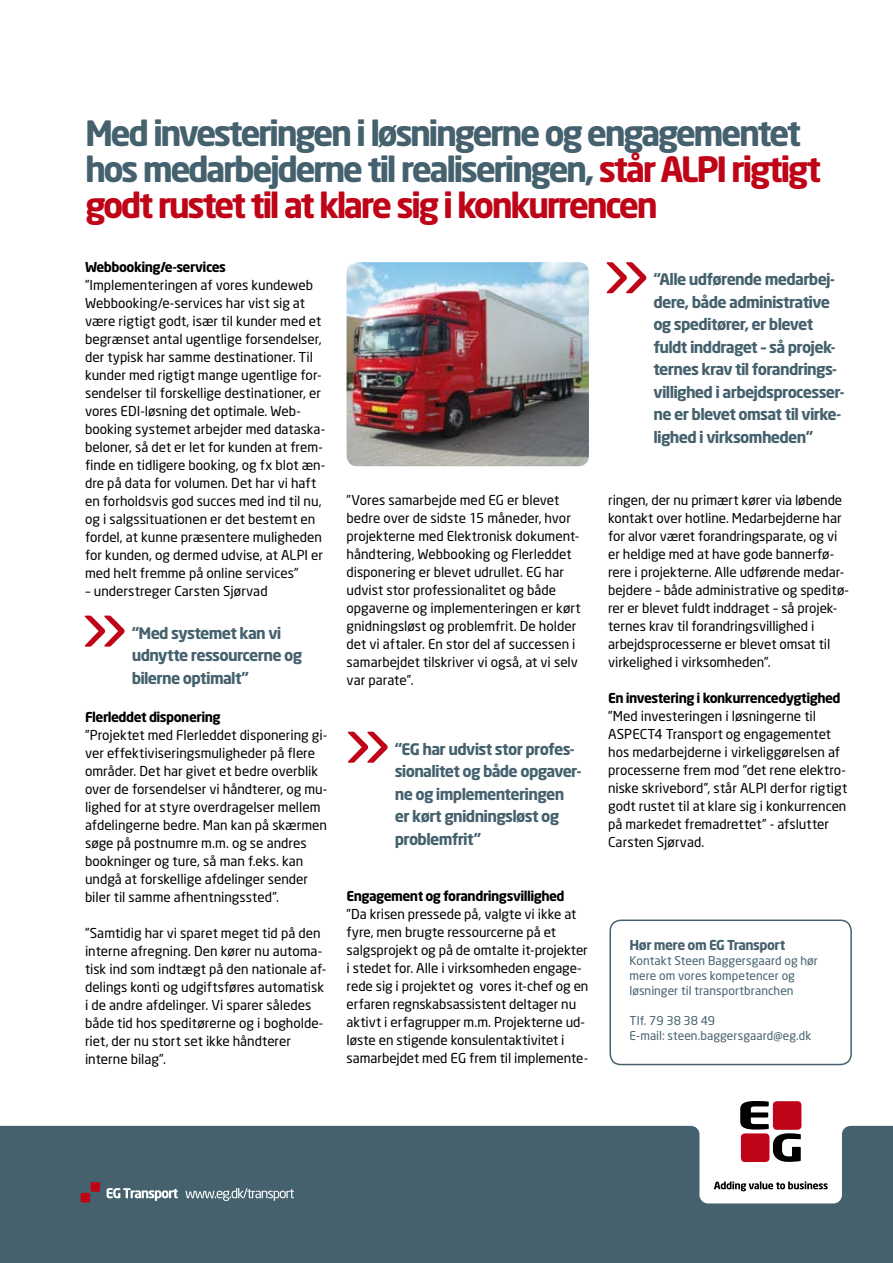
<style>
.page{position:relative;width:893px;height:1263px;background:#fff}
.page>*{position:absolute;margin:0;border:0;box-sizing:border-box;transform-origin:0 0}
.t1{font:75px "Neo Sans";color:#c00418}
.t2{font:700 34.5px/36px "Neo Sans";letter-spacing:-.075em;color:#45616e}
.t3{font:700 15.75px/22.5px "Neo Sans";letter-spacing:-.045em;color:#45616e}
.t4{font:13.5px/18px "Neo Sans";letter-spacing:-.005em;color:#000}
.t5{font:700 13.5px "Neo Sans";letter-spacing:-.04em;color:#000}
.t6{font:700 13.5px "Neo Sans";letter-spacing:-.035em;color:#45616e}
.t7{font:12px/15px "Neo Sans";letter-spacing:.005em;color:#45616e}
.s1{color:#c00418}
</style>
<div class="page">
<div style="left:0;top:1126px;width:893px;height:137px;background:#45616e"></div>
<svg style="left:0;top:1103px;width:893px;height:100px"></svg>
<svg style="left:714px;top:1181px;width:114px;height:10px"></svg>
<svg style="left:740px;top:1101px;width:61px;height:61px;background:#9c4c54"></svg>
<div style="left:609px;top:919px;width:243px;height:146px;border:2px solid #45616e;border-radius:11px"></div>
<svg style="left:107px;top:1188px;width:71px;height:13px"></svg>
<svg style="left:185px;top:1188px;width:109px;height:13px"></svg>
<div style="left:81px;top:1193px;width:9px;height:9px;background:#c00418"></div>
<div style="left:91px;top:1182px;width:9px;height:10px;background:#c00418"></div>
<img style="left:347px;top:262px;width:242px;height:204px">
<h2 class="t2" style="left:85px;top:114px;width:738px">Med investeringen i løsningerne og engagementet hos medarbejderne til realiseringen, <span class="s1">står ALPI rigtigt godt rustet til at klare sig i konkurrencen</span></h2>
<p class="t5" style="left:85px;top:258px;width:142px">Webbooking/e-services</p>
<p class="t4" style="left:85px;top:275px;width:242px">”Implementeringen af vores kundeweb Webbooking/e-services har vist sig at være rigtigt godt, især til kunder med et begrænset antal ugentlige forsendelser, der typisk har samme destinationer. Til kunder med rigtigt mange ugentlige for&shy;sendelser til forskellige destinationer, er vores EDI-løsning det optimale. Web&shy;booking systemet arbejder med dataska&shy;beloner, så det er let for kunden at frem&shy;finde en tidligere booking, og fx blot æn&shy;dre på data for volumen. Det har vi haft en forholdsvis god succes med ind til nu, og i salgssituationen er det bestemt en fordel, at kunne præsentere muligheden for kunden, og dermed udvise, at ALPI er med helt fremme på online services”</p>
<p class="t4" style="left:85px;top:581px;width:184px">– understreger Carsten Sjørvad</p>
<h1 class="t1" style="left:603px;top:225px;width:48px">»</h1>
<p class="t3" style="left:653px;top:268px;width:193px">“Alle udførende medarbej&shy;dere, både administrative og speditører, er blevet fuldt inddraget – så projek&shy;ternes krav til forandrings&shy;villighed i arbejdsprocesser&shy;ne er blevet omsat til virke&shy;lighed i virksomheden”</p>
<p class="t4" style="left:608px;top:491px;width:242px">ringen, der nu primært kører via løbende kontakt over hotline. Medarbejderne har for alvor været forandringsparate, og vi er heldige med at have gode bannerfø&shy;rere i projekterne. Alle udførende medar&shy;bejdere – både administrative og speditø&shy;rer er blevet fuldt inddraget – så projek&shy;ternes krav til forandringsvillighed i arbejdsprocesserne er blevet omsat til virkelighed i virksomheden”.</p>
<p class="t5" style="left:608px;top:690px;width:234px">En investering i konkurrencedygtighed</p>
<p class="t4" style="left:608px;top:707px;width:241px">”Med investeringen i løsningerne til ASPECT4 Transport og engagementet hos medarbejderne i virkeliggørelsen af processerne frem mod ”det rene elektro&shy;niske skrivebord”, står ALPI derfor rigtigt godt rustet til at klare sig i konkurrencen på markedet fremadrettet” - afslutter Carsten Sjørvad.</p>
<p class="t4" style="left:347px;top:491px;width:236px">”Vores samarbejde med EG er blevet bedre over de sidste 15 måneder, hvor projekterne med Elektronisk dokument&shy;håndtering, Webbooking og Flerleddet disponering er blevet udrullet. EG har udvist stor professionalitet og både opgaverne og implementeringen er kørt gnidningsløst og problemfrit. De holder det vi aftaler. En stor del af successen i samarbejdet tilskriver vi også, at vi selv var parate”.</p>
<h1 class="t1" style="left:81px;top:578px;width:48px">»</h1>
<p class="t3" style="left:132px;top:621px;width:172px">“Med systemet kan vi udnytte ressourcerne og bilerne optimalt”</p>
<p class="t5" style="left:85px;top:708px;width:137px">Flerleddet disponering</p>
<p class="t4" style="left:85px;top:725px;width:244px">”Projektet med Flerleddet disponering gi&shy;ver effektiviseringsmuligheder på flere områder. Det har givet et bedre overblik over de forsendelser vi håndterer, og mu&shy;lighed for at styre overdragelser mellem afdelingerne bedre. Man kan på skærmen søge på postnumre m.m. og se andres bookninger og ture, så man f.eks. kan undgå at forskellige afdelinger sender biler til samme afhentningssted”.</p>
<p class="t4" style="left:85px;top:923px;width:243px">”Samtidig har vi sparet meget tid på den interne afregning. Den kører nu automa&shy;tisk ind som indtægt på den nationale af&shy;delings konti og udgiftsføres automatisk i de andre afdelinger. Vi sparer således både tid hos speditørerne og i bogholde&shy;riet, der nu stort set ikke håndterer interne bilag”.</p>
<h1 class="t1" style="left:344px;top:694px;width:48px">»</h1>
<p class="t3" style="left:395px;top:737px;width:188px">“EG har udvist stor profes&shy;sionalitet og både opgaver&shy;ne og implementeringen er kørt gnidningsløst og problemfrit”</p>
<p class="t5" style="left:347px;top:888px;width:220px">Engagement og forandringsvillighed</p>
<p class="t4" style="left:347px;top:905px;width:243px">”Da krisen pressede på, valgte vi ikke at fyre, men brugte ressourcerne på et salgsprojekt og på de omtalte it-projekter i stedet for. Alle i virksomheden engage&shy;rede sig i projektet og vores it-chef og en erfaren regnskabsassistent deltager nu aktivt i erfagrupper m.m. Projekterne ud&shy;løste en stigende konsulentaktivitet i samarbejdet med EG frem til implemente-</p>
<p class="t6" style="left:629px;top:936px;width:157px">Hør mere om EG Transport</p>
<p class="t7" style="left:629px;top:952px;width:190px">Kontakt Steen Baggersgaard og hør mere om vores kompetencer og løsninger til transportbranchen</p>
<p class="t7" style="left:629px;top:1012px;width:183px">Tlf. 79 38 38 49<br>E-mail: steen.baggersgaard@eg.dk</p>
</div>
